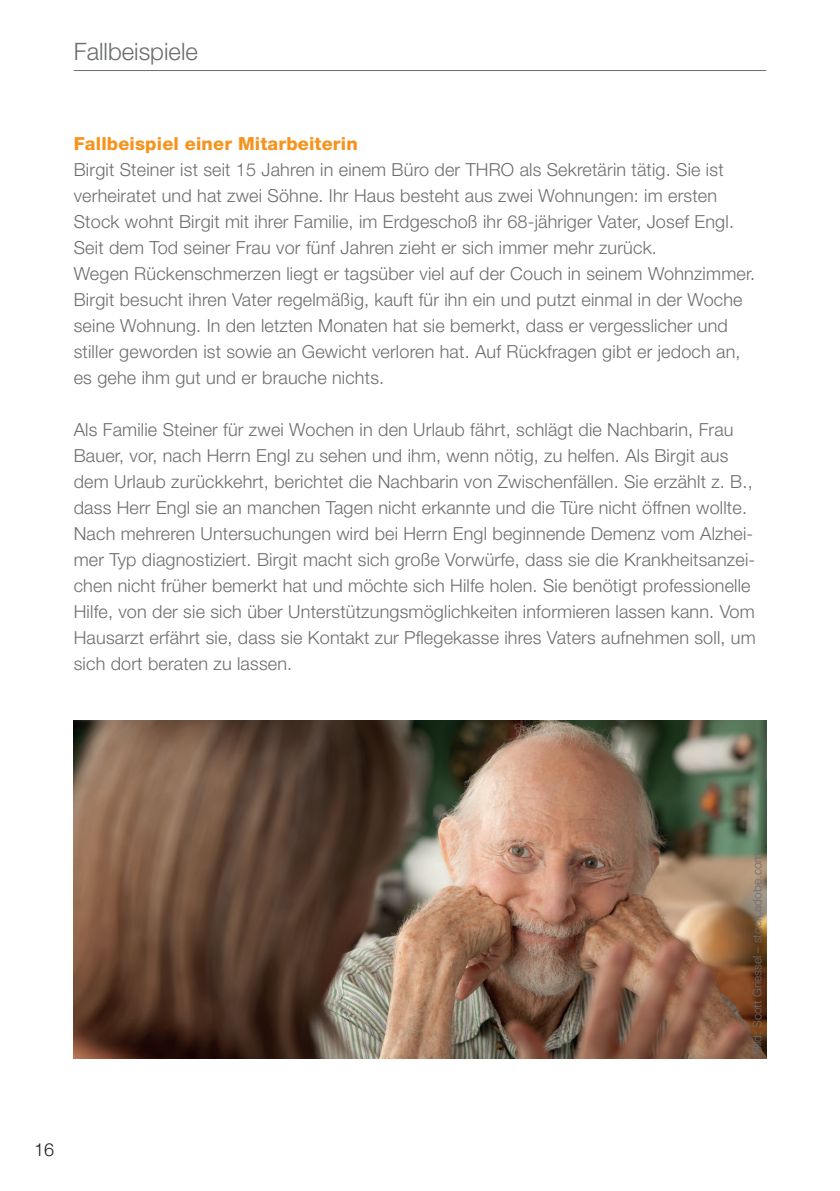
<style>
.page{position:relative;width:840px;height:1191px;background:#fff}
.page>*{position:absolute;margin:0;border:0;box-sizing:border-box;transform-origin:0 0}
.t1{font:300 24px "Helvetica Neue LT Pro";color:#6c6d70}
.t2{font:300 18px/26px "Helvetica Neue LT Pro";letter-spacing:.01em;color:#6c6d70}
.t3{font:800 18px "Helvetica Neue LT Pro";letter-spacing:.01em;color:#f7931d}
.t4{font:300 18px "Helvetica Neue LT Pro";color:#231f20}
.t5{font:300 12px "Helvetica Neue LT Pro";color:#6c6d70}
</style>
<div class="page">
<hr style="left:74px;top:70px;width:691px;height:1px;background:#6c6d70">
<img style="left:74px;top:720px;width:691px;height:338px">
<h1 class="t1" style="left:74px;top:36px;width:126px">Fallbeispiele</h1>
<p class="t3" style="left:74px;top:133px;width:285px">Fallbeispiel einer Mitarbeiterin</p>
<p class="t2" style="left:74px;top:156px;width:682px">Birgit Steiner ist seit 15 Jahren in einem Büro der THRO als Sekretärin tätig. Sie ist verheiratet und hat zwei Söhne. Ihr Haus besteht aus zwei Wohnungen: im ersten Stock wohnt Birgit mit ihrer Familie, im Erdgeschoß ihr 68-jähriger Vater, Josef Engl.<br>Seit dem Tod seiner Frau vor fünf Jahren zieht er sich immer mehr zurück.<br>Wegen Rückenschmerzen liegt er tagsüber viel auf der Couch in seinem Wohnzimmer.<br>Birgit besucht ihren Vater regelmäßig, kauft für ihn ein und putzt einmal in der Woche seine Wohnung. In den letzten Monaten hat sie bemerkt, dass er vergesslicher und stiller geworden ist sowie an Gewicht verloren hat. Auf Rückfragen gibt er jedoch an, es gehe ihm gut und er brauche nichts.</p>
<p class="t2" style="left:74px;top:416px;width:683px">Als Familie Steiner für zwei Wochen in den Urlaub fährt, schlägt die Nachbarin, Frau Bauer, vor, nach Herrn Engl zu sehen und ihm, wenn nötig, zu helfen. Als Birgit aus dem Urlaub zurückkehrt, berichtet die Nachbarin von Zwischenfällen. Sie erzählt z. B., dass Herr Engl sie an manchen Tagen nicht erkannte und die Türe nicht öffnen wollte.<br>Nach mehreren Untersuchungen wird bei Herrn Engl beginnende Demenz vom Alzhei&shy;mer Typ diagnostiziert. Birgit macht sich große Vorwürfe, dass sie die Krankheitsanzei&shy;chen nicht früher bemerkt hat und möchte sich Hilfe holen. Sie benötigt professionelle Hilfe, von der sie sich über Unterstützungsmöglichkeiten informieren lassen kann. Vom Hausarzt erfährt sie, dass sie Kontakt zur Pflegekasse ihres Vaters aufnehmen soll, um sich dort beraten zu lassen.</p>
<p class="t4" style="left:34px;top:1138px;width:22px">16</p>
<p class="t5" style="left:749px;top:1054px;width:203px;rotate:-90deg">Bild: Scott Griessel – stock.adobe.com</p>
</div>
